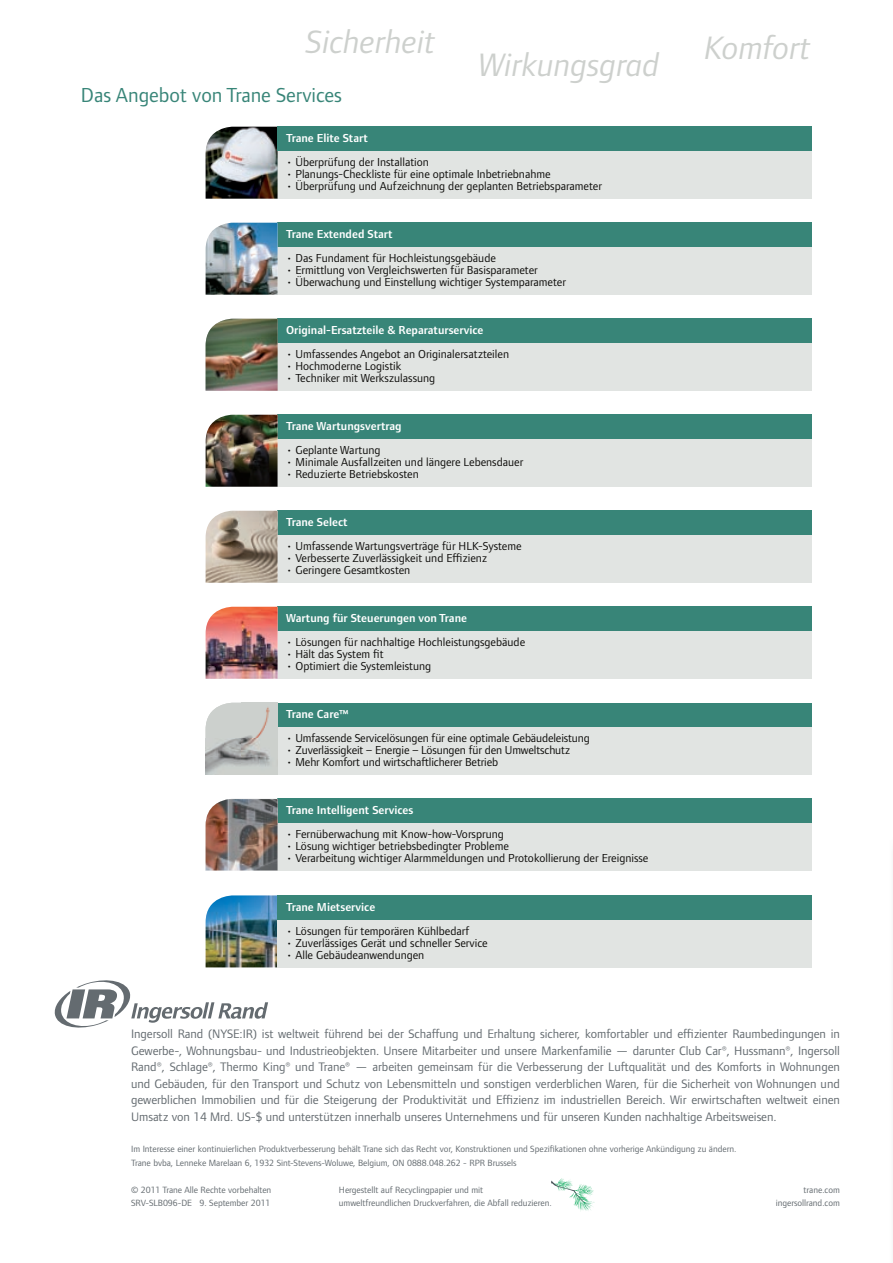
<style>
.page{position:relative;width:893px;height:1263px;background:#fff}
.page>*{position:absolute;margin:0;border:0;box-sizing:border-box;transform-origin:0 0}
.t1{font:italic 33.6px "Foundry Form Sans";color:#cdd0cd}
.t2{font:21px "Foundry Form Sans";color:#388578}
.t3{font:12.75px/16.5px "Foundry Form Sans";letter-spacing:-.005em;color:#646b70;text-align:justify}
.t4{font:12px "Foundry Form Sans";color:#0e0d0b}
.t5{font:600 12px "Foundry Form Sans";color:#fff}
.t6{font:9.3px/13.5px "Foundry Form Sans";letter-spacing:-.005em;color:#646b70}
</style>
<div class="page">
<img style="left:206px;top:895px;width:72px;height:72px">
<div style="left:278px;top:629px;width:534px;height:50px;background:#e1e4e2"></div>
<div style="left:278px;top:149px;width:534px;height:50px;background:#e1e4e2"></div>
<img style="left:206px;top:127px;width:72px;height:72px">
<div style="left:278px;top:245px;width:534px;height:50px;background:#e1e4e2"></div>
<div style="left:278px;top:223px;width:534px;height:24px;background:#388578"></div>
<img style="left:206px;top:223px;width:72px;height:72px">
<div style="left:278px;top:341px;width:534px;height:50px;background:#e1e4e2"></div>
<div style="left:278px;top:319px;width:534px;height:24px;background:#388578"></div>
<img style="left:206px;top:319px;width:72px;height:72px">
<div style="left:278px;top:437px;width:534px;height:50px;background:#e1e4e2"></div>
<div style="left:278px;top:415px;width:534px;height:24px;background:#388578"></div>
<img style="left:206px;top:415px;width:72px;height:72px">
<div style="left:278px;top:533px;width:534px;height:50px;background:#e1e4e2"></div>
<div style="left:278px;top:511px;width:534px;height:24px;background:#388578"></div>
<img style="left:206px;top:511px;width:72px;height:72px">
<div style="left:278px;top:607px;width:534px;height:24px;background:#388578"></div>
<img style="left:206px;top:607px;width:72px;height:72px">
<div style="left:278px;top:725px;width:534px;height:50px;background:#e1e4e2"></div>
<div style="left:278px;top:703px;width:534px;height:24px;background:#388578"></div>
<img style="left:206px;top:703px;width:72px;height:72px">
<div style="left:278px;top:821px;width:534px;height:50px;background:#e1e4e2"></div>
<div style="left:278px;top:799px;width:534px;height:24px;background:#388578"></div>
<img style="left:206px;top:799px;width:72px;height:71px">
<div style="left:278px;top:917px;width:534px;height:50px;background:#e1e4e2"></div>
<div style="left:278px;top:895px;width:534px;height:24px;background:#388578"></div>
<div style="left:278px;top:127px;width:534px;height:24px;background:#388578"></div>
<svg style="left:55px;top:980px;width:213px;height:47px"></svg>
<svg style="left:551px;top:1178px;width:44px;height:33px"></svg>
<h1 class="t1" style="left:306px;top:23px;width:130px">Sicherheit</h1>
<h2 class="t2" style="left:81px;top:83px;width:263px">Das Angebot von Trane Services</h2>
<p class="t5" style="left:286px;top:131px;width:83px">Trane Elite Start</p>
<h1 class="t1" style="left:478px;top:46px;width:183px">Wirkungsgrad</h1>
<p class="t4" style="left:286px;top:155px;width:144px">• Überprüfung der Installation</p>
<p class="t4" style="left:286px;top:167px;width:266px">• Planungs-Checkliste für eine optimale Inbetriebnahme</p>
<p class="t4" style="left:286px;top:179px;width:317px">• Überprüfung und Aufzeichnung der geplanten Betriebsparameter</p>
<p class="t5" style="left:286px;top:227px;width:108px">Trane Extended Start</p>
<p class="t4" style="left:286px;top:251px;width:211px">• Das Fundament für Hochleistungsgebäude</p>
<p class="t4" style="left:286px;top:263px;width:253px">• Ermittlung von Vergleichswerten für Basisparameter</p>
<p class="t4" style="left:286px;top:275px;width:281px">• Überwachung und Einstellung wichtiger Systemparameter</p>
<p class="t5" style="left:286px;top:323px;width:199px">Original-Ersatzteile &amp; Reparaturservice</p>
<p class="t4" style="left:286px;top:347px;width:224px">• Umfassendes Angebot an Originalersatzteilen</p>
<p class="t4" style="left:286px;top:359px;width:117px">• Hochmoderne Logistik</p>
<p class="t4" style="left:286px;top:371px;width:151px">• Techniker mit Werkszulassung</p>
<p class="t5" style="left:286px;top:419px;width:117px">Trane Wartungsvertrag</p>
<p class="t4" style="left:286px;top:443px;width:96px">• Geplante Wartung</p>
<p class="t4" style="left:286px;top:455px;width:239px">• Minimale Ausfallzeiten und längere Lebensdauer</p>
<p class="t4" style="left:286px;top:467px;width:134px">• Reduzierte Betriebskosten</p>
<p class="t5" style="left:286px;top:515px;width:63px">Trane Select</p>
<p class="t4" style="left:286px;top:539px;width:237px">• Umfassende Wartungsverträge für HLK-Systeme</p>
<p class="t4" style="left:286px;top:551px;width:203px">• Verbesserte Zuverlässigkeit und Effizienz</p>
<p class="t4" style="left:286px;top:563px;width:126px">• Geringere Gesamtkosten</p>
<p class="t5" style="left:286px;top:611px;width:183px">Wartung für Steuerungen von Trane</p>
<p class="t4" style="left:286px;top:635px;width:241px">• Lösungen für nachhaltige Hochleistungsgebäude</p>
<p class="t4" style="left:286px;top:647px;width:99px">• Hält das System fit</p>
<p class="t4" style="left:286px;top:659px;width:147px">• Optimiert die Systemleistung</p>
<p class="t5" style="left:286px;top:707px;width:64px">Trane Care™</p>
<p class="t4" style="left:286px;top:731px;width:305px">• Umfassende Servicelösungen für eine optimale Gebäudeleistung</p>
<p class="t4" style="left:286px;top:743px;width:286px">• Zuverlässigkeit – Energie – Lösungen für den Umweltschutz</p>
<p class="t4" style="left:286px;top:755px;width:214px">• Mehr Komfort und wirtschaftlicherer Betrieb</p>
<p class="t5" style="left:286px;top:803px;width:129px">Trane Intelligent Services</p>
<p class="t4" style="left:286px;top:827px;width:219px">• Fernüberwachung mit Know-how-Vorsprung</p>
<p class="t4" style="left:286px;top:839px;width:224px">• Lösung wichtiger betriebsbedingter Probleme</p>
<p class="t4" style="left:286px;top:851px;width:364px">• Verarbeitung wichtiger Alarmmeldungen und Protokollierung der Ereignisse</p>
<p class="t5" style="left:286px;top:900px;width:91px">Trane Mietservice</p>
<p class="t4" style="left:286px;top:924px;width:185px">• Lösungen für temporären Kühlbedarf</p>
<p class="t4" style="left:286px;top:936px;width:203px">• Zuverlässiges Gerät und schneller Service</p>
<p class="t4" style="left:286px;top:948px;width:140px">• Alle Gebäudeanwendungen</p>
<h1 class="t1" style="left:705px;top:29px;width:107px">Komfort</h1>
<p class="t3" style="left:131px;top:1025px;width:710px">Ingersoll Rand (NYSE:IR) ist weltweit führend bei der Schaffung und Erhaltung sicherer, komfortabler und effizienter Raumbedingungen in Gewerbe-, Wohnungsbau- und Industrieobjekten. Unsere Mitarbeiter und unsere Markenfamilie — darunter Club Car®, Hussmann®, Ingersoll Rand®, Schlage®, Thermo King® und Trane® — arbeiten gemeinsam für die Verbesserung der Luftqualität und des Komforts in Wohnungen und Gebäuden, für den Transport und Schutz von Lebensmitteln und sonstigen verderblichen Waren, für die Sicherheit von Wohnungen und gewerblichen Immobilien und für die Steigerung der Produktivität und Effizienz im industriellen Bereich. Wir erwirtschaften weltweit einen Umsatz von 14 Mrd. US-$ und unterstützen innerhalb unseres Unternehmens und für unseren Kunden nachhaltige Arbeitsweisen.</p>
<p class="t6" style="left:131px;top:1142px;width:607px">Im Interesse einer kontinuierlichen Produktverbesserung behält Trane sich das Recht vor, Konstruktionen und Spezifikationen ohne vorherige Ankündigung zu ändern.<br>Trane bvba, Lenneke Marelaan 6, 1932 Sint-Stevens-Woluwe, Belgium, ON 0888.048.262 - RPR Brussels</p>
<p class="t6" style="left:131px;top:1183px;width:142px">© 2011 Trane Alle Rechte vorbehalten</p>
<p class="t6" style="left:804px;top:1183px;width:38px">trane.com</p>
<p class="t6" style="left:131px;top:1196px;width:141px">SRV-SLB096-DE 9. September 2011</p>
<p class="t6" style="left:776px;top:1196px;width:66px">ingersollrand.com</p>
<p class="t6" style="left:339px;top:1183px;width:214px">Hergestellt auf Recyclingpapier und mit umweltfreundlichen Druckverfahren, die Abfall reduzieren.</p>
</div>
